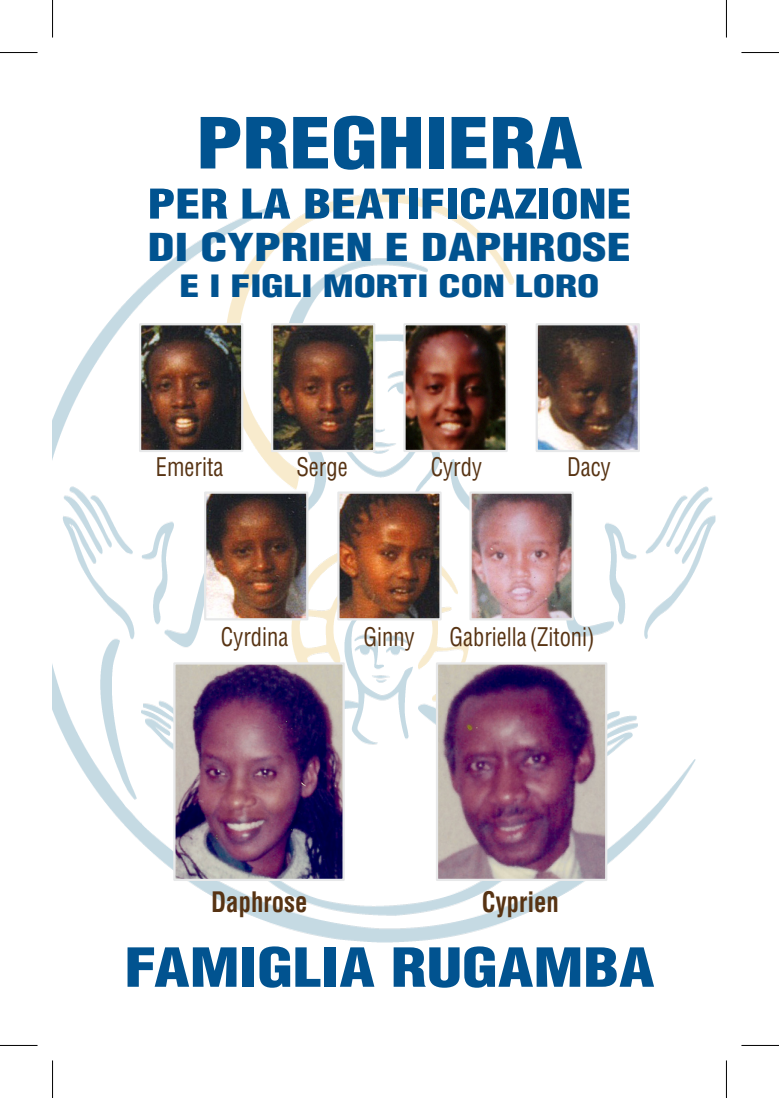
<style>
.page{position:relative;width:779px;height:1098px;background:#fff}
.page>*{position:absolute;margin:0;border:0;box-sizing:border-box;transform-origin:0 0}
.t1{font:900 condensed 68.75px "Helvetica";color:#015390;scale:1.22 1}
.t2{font:900 condensed 52.5px "Helvetica";color:#015390;scale:1.22 1}
.t3{font:900 condensed 40px "Helvetica";color:#015390;scale:1.25 1}
.t4{font:900 condensed 37.5px "Helvetica";color:#015390;scale:1.29 1}
.t5{font:900 condensed 30px "Helvetica";color:#015390;scale:1.33 1}
.t6{font:700 condensed 27.5px "Helvetica";color:#573313;scale:.9 1}
.t7{font:condensed 25px "Helvetica";color:#573313;scale:.9 1}
</style>
<div class="page">
<img style="left:52px;top:193px;width:664px;height:750px">
<img style="left:142px;top:326px;width:98px;height:123px">
<div style="left:139px;top:323px;width:104px;height:129px;border:2px solid #e7e8e9"></div>
<img style="left:406px;top:326px;width:98px;height:123px">
<div style="left:403px;top:323px;width:104px;height:129px;border:2px solid #e7e8e9"></div>
<img style="left:340px;top:494px;width:98px;height:123px">
<div style="left:337px;top:491px;width:104px;height:129px;border:2px solid #e7e8e9"></div>
<img style="left:438px;top:665px;width:166px;height:212px">
<div style="left:435px;top:662px;width:172px;height:218px;border:2px solid #e7e8e9"></div>
<img style="left:207px;top:494px;width:98px;height:123px">
<div style="left:204px;top:491px;width:104px;height:129px;border:2px solid #e7e8e9"></div>
<img style="left:176px;top:665px;width:165px;height:212px">
<div style="left:173px;top:662px;width:171px;height:218px;border:2px solid #e7e8e9"></div>
<img style="left:538px;top:326px;width:98px;height:123px">
<div style="left:535px;top:323px;width:104px;height:129px;border:2px solid #e7e8e9"></div>
<img style="left:472px;top:494px;width:98px;height:123px">
<div style="left:469px;top:491px;width:104px;height:129px;border:2px solid #e7e8e9"></div>
<img style="left:274px;top:326px;width:98px;height:123px">
<div style="left:271px;top:323px;width:104px;height:129px;border:2px solid #e7e8e9"></div>
<hr style="left:0;top:52px;width:38px;height:1px;background:#000">
<hr style="left:741px;top:52px;width:37px;height:1px;background:#000">
<hr style="left:0;top:1044px;width:38px;height:1px;background:#000">
<hr style="left:741px;top:1044px;width:37px;height:1px;background:#000">
<hr style="left:52px;top:0;width:1px;height:37px;background:#000">
<hr style="left:52px;top:1060px;width:1px;height:37px;background:#000">
<hr style="left:725px;top:0;width:1px;height:37px;background:#000">
<hr style="left:725px;top:1060px;width:1px;height:37px;background:#000">
<p class="t1" style="left:196px;top:100px;width:318px">PREGHIERA</p>
<p class="t3" style="left:147px;top:178px;width:388px">PER LA BEATIFICAZIONE</p>
<p class="t4" style="left:148px;top:223px;width:376px">DI CYPRIEN E DAPHROSE</p>
<p class="t5" style="left:179px;top:267px;width:317px">E I FIGLI MORTI CON LORO</p>
<p class="t7" style="left:156px;top:451px;width:76px">Emerita</p>
<p class="t7" style="left:296px;top:451px;width:58px">Serge</p>
<p class="t7" style="left:567px;top:451px;width:50px">Dacy</p>
<p class="t7" style="left:430px;top:451px;width:58px">Cyrdy</p>
<p class="t7" style="left:221px;top:621px;width:76px">Cyrdina</p>
<p class="t7" style="left:449px;top:621px;width:163px">Gabriella (Zitoni)</p>
<p class="t7" style="left:363px;top:621px;width:58px">Ginny</p>
<p class="t6" style="left:211px;top:884px;width:108px">Daphrose</p>
<p class="t6" style="left:481px;top:884px;width:87px">Cyprien</p>
<p class="t2" style="left:124px;top:933px;width:436px">FAMIGLIA RUGAMBA</p>
</div>
